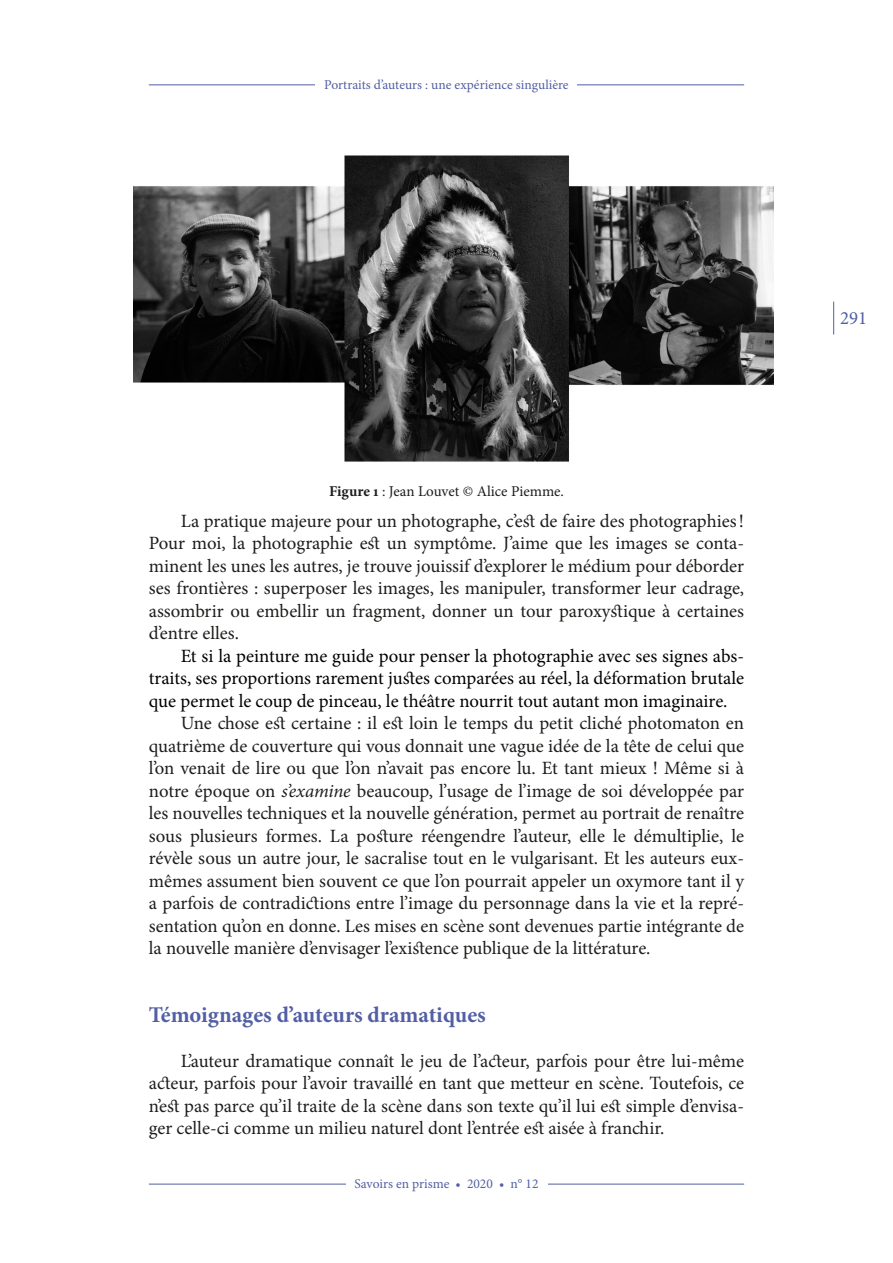
<style>
.page{position:relative;width:893px;height:1263px;background:#fff}
.page>*{position:absolute;margin:0;border:0;box-sizing:border-box;transform-origin:0 0}
.SEP_Titre_2{font:700 22.5px "Minion Pro";color:#525fa4}
.SEP_Normal{font:18.75px/22.5px "Minion Pro";letter-spacing:-.005em;color:#1d1d1b;text-align:justify}
.SEP_Normal-2{font:18.75px/22.5px "Minion Pro";letter-spacing:-.005em;color:#000;text-align:justify}
.t1{font:18.75px "Minion Pro";color:#525fa4}
.t2{font:15px "Minion Pro";color:#1d1d1b}
.t3{font:13.5px "Minion Pro";color:#525fa4}
.s1{font-weight:700}
.s2{font-style:italic}
</style>
<div class="page">
<hr style="left:149px;top:85px;width:595px;height:1px;background:#525fa4">
<div style="left:316px;top:70px;width:261px;height:31px;background:#fff"></div>
<hr style="left:149px;top:1184px;width:595px;height:1px;background:#525fa4">
<div style="left:346px;top:1169px;width:201px;height:31px;background:#fff"></div>
<hr style="left:833px;top:302px;width:1px;height:33px;background:#525fa4">
<img style="left:133px;top:155px;width:641px;height:307px">
<p class="t3" style="left:324px;top:75px;width:246px">Portraits d’auteurs : une expérience singulière</p>
<p class="t2" style="left:329px;top:481px;width:236px"><span class="s1">Figure 1</span> : Jean Louvet © Alice Piemme.</p>
<p class="SEP_Normal" style="left:149px;top:509px;width:597px;text-indent:32px">La pratique majeure pour un photographe, c’est de faire des photographies!<br>Pour moi, la photographie est un symptôme. J’aime que les images se conta&shy;minent les unes les autres, je trouve jouissif d’explorer le médium pour déborder ses frontières : superposer les images, les manipuler, transformer leur cadrage, assombrir ou embellir un fragment, donner un tour paroxystique à certaines d’entre elles.</p>
<p class="SEP_Normal-2" style="left:149px;top:644px;width:597px;text-indent:32px">Et si la peinture me guide pour penser la photographie avec ses signes abs&shy;traits, ses proportions rarement justes comparées au réel, la déformation brutale que permet le coup de pinceau, le théâtre nourrit tout autant mon imaginaire.</p>
<p class="SEP_Normal" style="left:149px;top:712px;width:597px;text-indent:32px">Une chose est certaine : il est loin le temps du petit cliché photomaton en quatrième de couverture qui vous donnait une vague idée de la tête de celui que l’on venait de lire ou que l’on n’avait pas encore lu. Et tant mieux ! Même si à notre époque on <span class="s2">s’examine</span> beaucoup, l’usage de l’image de soi développée par les nouvelles techniques et la nouvelle génération, permet au portrait de renaître sous plusieurs formes. La posture réengendre l’auteur, elle le démultiplie, le révèle sous un autre jour, le sacralise tout en le vulgarisant. Et les auteurs eux&shy;mêmes assument bien souvent ce que l’on pourrait appeler un oxymore tant il y a parfois de contradictions entre l’image du personnage dans la vie et la repré&shy;sentation qu’on en donne. Les mises en scène sont devenues partie intégrante de la nouvelle manière d’envisager l’existence publique de la littérature.</p>
<p class="SEP_Titre_2" style="left:149px;top:998px;width:339px">Témoignages d’auteurs dramatiques</p>
<p class="SEP_Normal" style="left:149px;top:1049px;width:597px;text-indent:32px">L’auteur dramatique connaît le jeu de l’acteur, parfois pour être lui-même acteur, parfois pour l’avoir travaillé en tant que metteur en scène. Toutefois, ce n’est pas parce qu’il traite de la scène dans son texte qu’il lui est simple d’envisa&shy;ger celle-ci comme un milieu naturel dont l’entrée est aisée à franchir.</p>
<p class="t3" style="left:354px;top:1174px;width:185px">Savoirs en prisme • 2020 • n° 12</p>
<p class="t1" style="left:840px;top:305px;width:28px">291</p>
</div>
